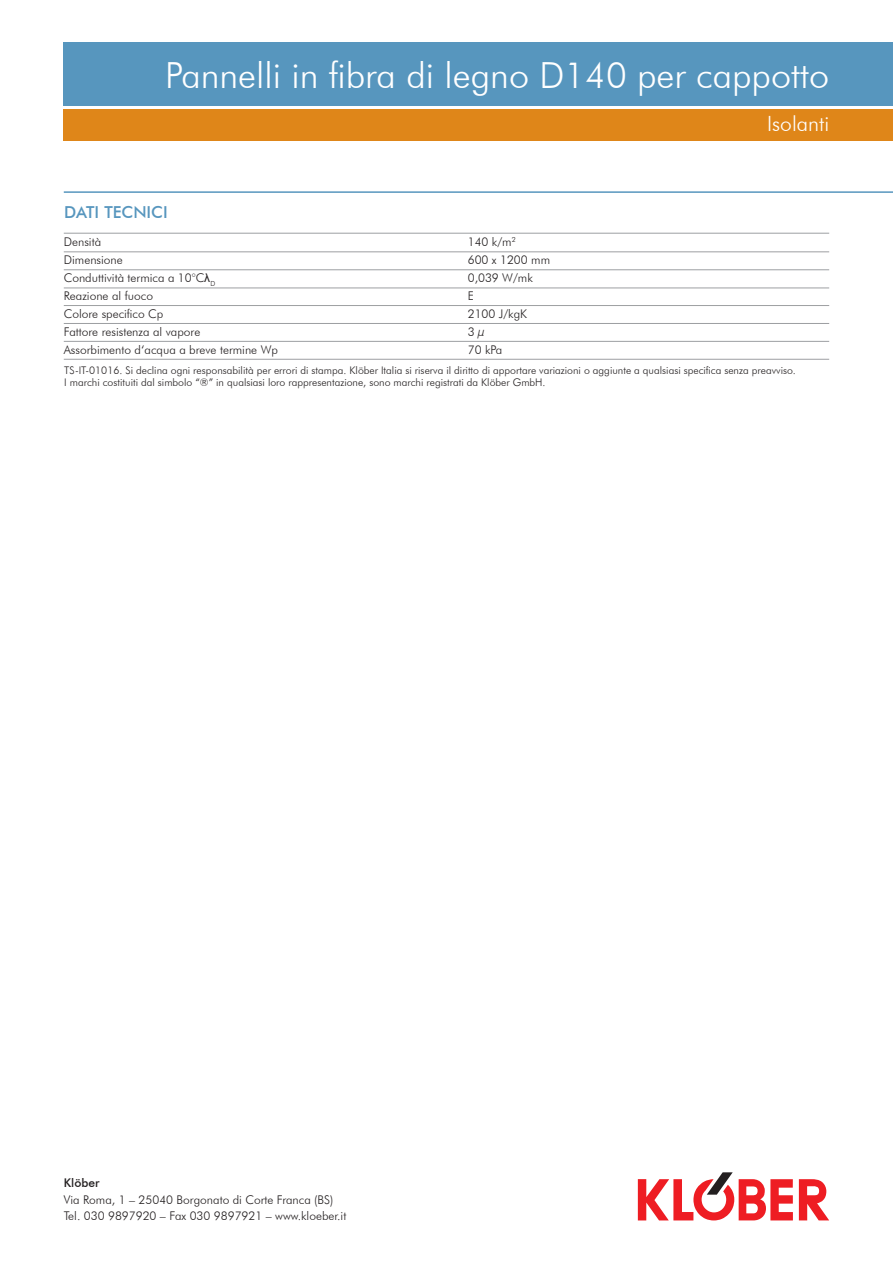
<style>
.page{position:relative;width:893px;height:1263px;background:#fff}
.page>*{position:absolute;margin:0;border:0;box-sizing:border-box;transform-origin:0 0}
.t1{font:300 36px "Futura BT";color:#fff}
.t2{font:300 21px "Futura BT";color:#fff}
.t3{font:500 16.5px "Futura BT";color:#5796be}
.t4{font:300 12px "Futura BT";color:#231f20}
.t5{font:500 12px "Futura BT";color:#231f20}
.t6{font:300 10.5px "Futura BT";color:#231f20}
.s1{font-family:"Arial";font-weight:400}
</style>
<div class="page">
<div style="left:64px;top:43px;width:829px;height:63px;background:#5796be"></div>
<div style="left:64px;top:109px;width:829px;height:32px;background:#df8619"></div>
<svg style="left:799px;top:1179px;width:30px;height:41px"></svg>
<svg style="left:638px;top:1172px;width:155px;height:48px"></svg>
<hr style="left:64px;top:191px;width:829px;height:2px;background:#5796be">
<hr style="left:64px;top:251px;width:765px;height:1px;background:#9d9fa2">
<hr style="left:64px;top:269px;width:765px;height:1px;background:#9d9fa2">
<hr style="left:64px;top:233px;width:765px;height:1px;background:#9d9fa2">
<hr style="left:64px;top:305px;width:765px;height:1px;background:#9d9fa2">
<hr style="left:64px;top:323px;width:765px;height:1px;background:#9d9fa2">
<hr style="left:64px;top:288px;width:765px;height:1px;background:#9d9fa2">
<hr style="left:64px;top:341px;width:765px;height:1px;background:#9d9fa2">
<hr style="left:64px;top:359px;width:765px;height:1px;background:#9d9fa2">
<p class="t1" style="left:165px;top:53px;width:665px">Pannelli in fibra di legno D140 per cappotto</p>
<p class="t2" style="left:767px;top:111px;width:64px">Isolanti</p>
<p class="t3" style="left:64px;top:202px;width:105px">DATI TECNICI</p>
<p class="t4" style="left:64px;top:235px;width:39px">Densità</p>
<p class="t4" style="left:64px;top:253px;width:61px">Dimensione</p>
<p class="t4" style="left:64px;top:271px;width:153px">Conduttività termica a 10°C<span class="s1">λ</span><sub>D</sub></p>
<p class="t4" style="left:64px;top:289px;width:91px">Reazione al fuoco</p>
<p class="t4" style="left:64px;top:307px;width:101px">Colore specifico Cp</p>
<p class="t4" style="left:64px;top:325px;width:138px">Fattore resistenza al vapore</p>
<p class="t4" style="left:64px;top:343px;width:216px">Assorbimento d‘acqua a breve termine Wp</p>
<p class="t4" style="left:468px;top:235px;width:50px">140 k/m<sup>2</sup></p>
<p class="t4" style="left:468px;top:253px;width:84px">600 x 1200 mm</p>
<p class="t4" style="left:468px;top:271px;width:67px">0,039 W/mk</p>
<p class="t4" style="left:468px;top:289px;width:8px">E</p>
<p class="t4" style="left:468px;top:307px;width:61px">2100 J/kgK</p>
<p class="t4" style="left:468px;top:325px;width:18px">3 μ</p>
<p class="t4" style="left:468px;top:343px;width:36px">70 kPa</p>
<p class="t6" style="left:64px;top:364px;width:733px">TS-IT-01016. Si declina ogni responsabilità per errori di stampa. Klöber Italia si riserva il diritto di apportare variazioni o aggiunte a qualsiasi specifica senza preavviso.</p>
<p class="t6" style="left:64px;top:376px;width:483px">I marchi costituiti dal simbolo “®” in qualsiasi loro rappresentazione, sono marchi registrati da Klöber GmbH.</p>
<p class="t5" style="left:64px;top:1176px;width:37px">Klöber</p>
<p class="t4" style="left:64px;top:1192px;width:271px">Via Roma, 1 – 25040 Borgonato di Corte Franca (BS)</p>
<p class="t4" style="left:64px;top:1209px;width:284px">Tel. 030 9897920 – Fax 030 9897921 – www.kloeber.it</p>
</div>
